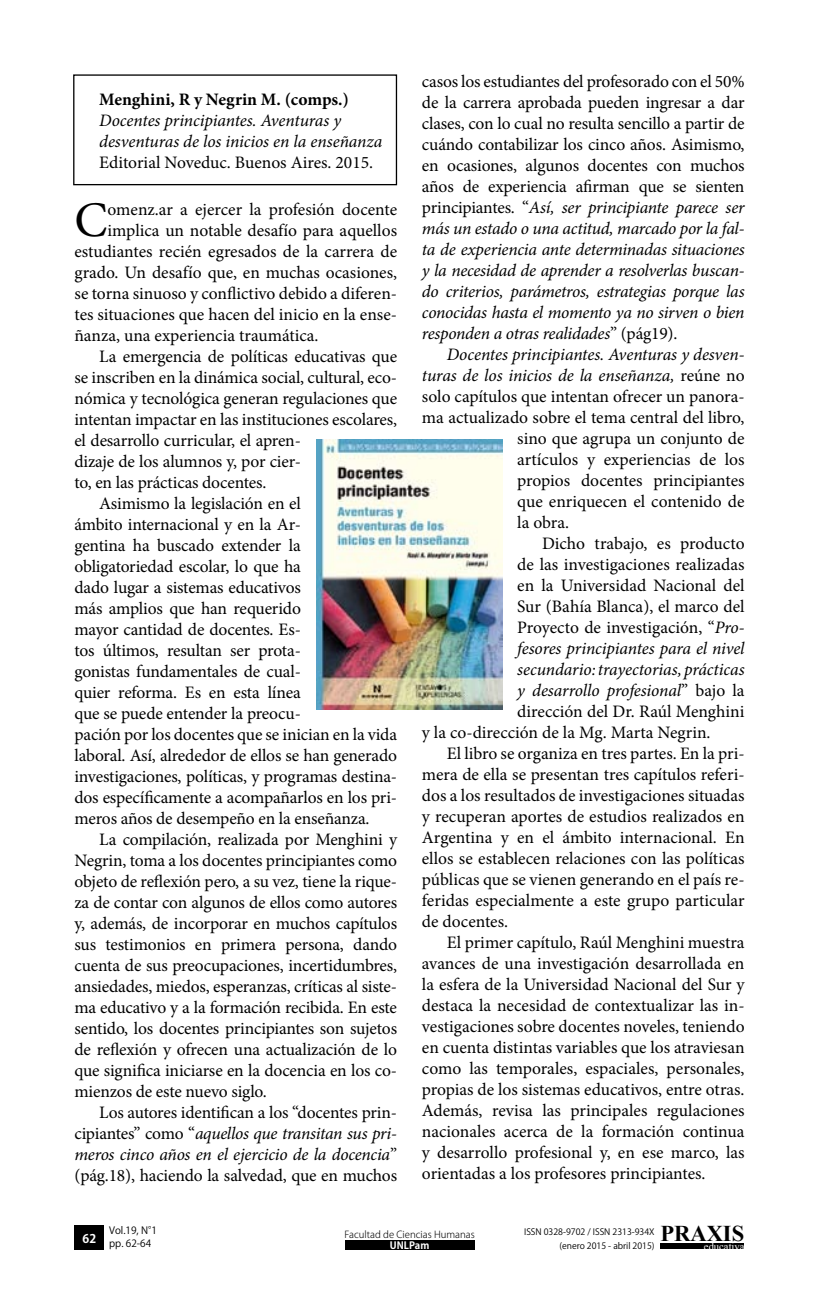
<style>
.page{position:relative;width:829px;height:1290px;background:#fff}
.page>*{position:absolute;margin:0;border:0;box-sizing:border-box;transform-origin:0 0}
.t1{font:49.88px "Minion Pro";color:#000}
.t2{font:700 22.57px "Times New Roman";color:#000}
.t3{font:17.5px/21px "Minion Pro";letter-spacing:-.005em;color:#000;text-align:justify}
.t4{font:italic 17.5px/21px "Minion Pro";letter-spacing:-.01em;color:#000}
.t5{font:700 17.5px "Minion Pro";color:#000}
.t6{font:700 11.9px "Koz Go Std";color:#fff}
.t7{font:10.67px "Times New Roman";color:#fff}
.t8{font:9.97px/13px "Koz Go Pro";color:#000}
.t9{font:700 9.97px "Koz Go Pro";color:#fff}
.t10{font:300 9.62px "Koz Go Pro";color:#000}
.t11{font:8.75px/14px "Koz Go Pro";color:#000;text-align:right}
.s1{font-style:normal}
.s2{font-style:italic}
</style>
<div class="page">
<div style="left:660px;top:1243px;width:84px;height:6px;background:#000"></div>
<div style="left:345px;top:1240px;width:129px;height:10px;background:#000"></div>
<div style="left:74px;top:1225px;width:30px;height:25px;background:#000"></div>
<div style="left:73px;top:74px;width:324px;height:111px;border:1px solid #000"></div>
<img style="left:316px;top:439px;width:186px;height:271px">
<p class="t5" style="left:99px;top:87px;width:251px">Menghini, R y Negrin M. (comps.)</p>
<p class="t4" style="left:99px;top:110px;width:284px">Docentes principiantes. Aventuras y desventuras de los inicios en la enseñanza</p>
<p class="t3" style="left:99px;top:152px;width:275px">Editorial Noveduc. Buenos Aires. 2015.</p>
<h1 class="t1" style="left:74px;top:187px;width:35px">C</h1>
<p class="t3" style="left:108px;top:199px;width:291px">omenz.ar a ejercer la profesión docente</p>
<p class="t3" style="left:108px;top:220px;width:291px">implica un notable desafío para aquellos</p>
<p class="t3" style="left:74px;top:241px;width:324px">estudiantes recién egresados de la carrera de</p>
<p class="t3" style="left:74px;top:262px;width:324px">grado. Un desafío que, en muchas ocasiones,</p>
<p class="t3" style="left:74px;top:283px;width:324px">se torna sinuoso y conflictivo debido a diferen-</p>
<p class="t3" style="left:74px;top:304px;width:324px">tes situaciones que hacen del inicio en la ense-</p>
<p class="t3" style="left:74px;top:325px;width:246px">ñanza, una experiencia traumática.</p>
<p class="t3" style="left:99px;top:346px;width:299px">La emergencia de políticas educativas que</p>
<p class="t3" style="left:74px;top:367px;width:324px">se inscriben en la dinámica social, cultural, eco-</p>
<p class="t3" style="left:74px;top:388px;width:324px">nómica y tecnológica generan regulaciones que</p>
<p class="t3" style="left:74px;top:409px;width:324px">intentan impactar en las instituciones escolares,</p>
<p class="t3" style="left:74px;top:430px;width:228px">el desarrollo curricular, el apren-</p>
<p class="t3" style="left:74px;top:451px;width:228px">dizaje de los alumnos y, por cier-</p>
<p class="t3" style="left:74px;top:472px;width:193px">to, en las prácticas docentes.</p>
<p class="t3" style="left:99px;top:493px;width:203px">Asimismo la legislación en el</p>
<p class="t3" style="left:74px;top:514px;width:228px">ámbito internacional y en la Ar-</p>
<p class="t3" style="left:74px;top:535px;width:228px">gentina ha buscado extender la</p>
<p class="t3" style="left:74px;top:556px;width:228px">obligatoriedad escolar, lo que ha</p>
<p class="t3" style="left:74px;top:577px;width:228px">dado lugar a sistemas educativos</p>
<p class="t3" style="left:74px;top:598px;width:228px">más amplios que han requerido</p>
<p class="t3" style="left:74px;top:619px;width:228px">mayor cantidad de docentes. Es-</p>
<p class="t3" style="left:74px;top:640px;width:228px">tos últimos, resultan ser prota-</p>
<p class="t3" style="left:74px;top:661px;width:228px">gonistas fundamentales de cual-</p>
<p class="t3" style="left:74px;top:682px;width:228px">quier reforma. Es en esta línea</p>
<p class="t3" style="left:74px;top:703px;width:228px">que se puede entender la preocu-</p>
<p class="t3" style="left:74px;top:724px;width:324px">pación por los docentes que se inician en la vida</p>
<p class="t3" style="left:74px;top:745px;width:324px">laboral. Así, alrededor de ellos se han generado</p>
<p class="t3" style="left:74px;top:766px;width:324px">investigaciones, políticas, y programas destina-</p>
<p class="t3" style="left:74px;top:787px;width:324px">dos específicamente a acompañarlos en los pri-</p>
<p class="t3" style="left:74px;top:808px;width:296px">meros años de desempeño en la enseñanza.</p>
<p class="t3" style="left:99px;top:829px;width:299px">La compilación, realizada por Menghini y</p>
<p class="t3" style="left:74px;top:850px;width:324px">Negrin, toma a los docentes principiantes como</p>
<p class="t3" style="left:74px;top:871px;width:324px">objeto de reflexión pero, a su vez, tiene la rique-</p>
<p class="t3" style="left:74px;top:892px;width:324px">za de contar con algunos de ellos como autores</p>
<p class="t3" style="left:74px;top:913px;width:324px">y, además, de incorporar en muchos capítulos</p>
<p class="t3" style="left:74px;top:934px;width:324px">sus testimonios en primera persona, dando</p>
<p class="t3" style="left:74px;top:955px;width:324px">cuenta de sus preocupaciones, incertidumbres,</p>
<p class="t3" style="left:74px;top:976px;width:324px">ansiedades, miedos, esperanzas, críticas al siste-</p>
<p class="t3" style="left:74px;top:997px;width:324px">ma educativo y a la formación recibida. En este</p>
<p class="t3" style="left:74px;top:1018px;width:324px">sentido, los docentes principiantes son sujetos</p>
<p class="t3" style="left:74px;top:1039px;width:324px">de reflexión y ofrecen una actualización de lo</p>
<p class="t3" style="left:74px;top:1060px;width:324px">que significa iniciarse en la docencia en los co-</p>
<p class="t3" style="left:74px;top:1081px;width:194px">mienzos de este nuevo siglo.</p>
<p class="t3" style="left:99px;top:1102px;width:299px">Los autores identifican a los “docentes prin-</p>
<p class="t4" style="left:74px;top:1123px;width:324px"><span class="s1">cipiantes” como “</span>aquellos que transitan sus pri-</p>
<p class="t4" style="left:74px;top:1144px;width:324px">meros cinco años en el ejercicio de la docencia<span class="s1">”</span></p>
<p class="t3" style="left:74px;top:1165px;width:324px">(pág.18), haciendo la salvedad, que en muchos</p>
<p class="t3" style="left:422px;top:71px;width:324px">casos los estudiantes del profesorado con el 50% de la carrera aprobada pueden ingresar a dar clases, con lo cual no resulta sencillo a partir de cuándo contabilizar los cinco años. Asimismo, en ocasiones, algunos docentes con muchos años de experiencia afirman que se sienten principiantes. “<span class="s2">Así, ser principiante parece ser más un estado o una actitud, marcado por la fal&shy;ta de experiencia ante determinadas situaciones y la necesidad de aprender a resolverlas buscan&shy;do criterios, parámetros, estrategias porque las conocidas hasta el momento ya no sirven o bien responden a otras realidades</span>” (pág19).</p>
<p class="t4" style="left:446px;top:344px;width:299px">Docentes principiantes. Aventuras y desven-</p>
<p class="t4" style="left:422px;top:365px;width:324px">turas de los inicios de la enseñanza, <span class="s1">reúne no</span></p>
<p class="t3" style="left:422px;top:386px;width:324px">solo capítulos que intentan ofrecer un panora-</p>
<p class="t3" style="left:422px;top:407px;width:324px">ma actualizado sobre el tema central del libro,</p>
<p class="t3" style="left:517px;top:428px;width:229px">sino que agrupa un conjunto de</p>
<p class="t3" style="left:517px;top:449px;width:229px">artículos y experiencias de los</p>
<p class="t3" style="left:517px;top:470px;width:229px">propios docentes principiantes</p>
<p class="t3" style="left:517px;top:491px;width:229px">que enriquecen el contenido de</p>
<p class="t3" style="left:517px;top:512px;width:53px">la obra.</p>
<p class="t3" style="left:542px;top:533px;width:204px">Dicho trabajo, es producto</p>
<p class="t3" style="left:517px;top:554px;width:229px">de las investigaciones realizadas</p>
<p class="t3" style="left:517px;top:575px;width:229px">en la Universidad Nacional del</p>
<p class="t3" style="left:517px;top:596px;width:229px">Sur (Bahía Blanca), el marco del</p>
<p class="t3" style="left:517px;top:617px;width:229px">Proyecto de investigación, “<span class="s2">Pro-</span></p>
<p class="t4" style="left:517px;top:638px;width:229px">fesores principiantes para el nivel</p>
<p class="t4" style="left:517px;top:659px;width:229px">secundario: trayectorias, prácticas</p>
<p class="t4" style="left:517px;top:680px;width:229px">y desarrollo profesional<span class="s1">” bajo la</span></p>
<p class="t3" style="left:517px;top:701px;width:229px">dirección del Dr. Raúl Menghini</p>
<p class="t3" style="left:422px;top:722px;width:290px">y la co-dirección de la Mg. Marta Negrin.</p>
<p class="t3" style="left:446px;top:743px;width:299px">El libro se organiza en tres partes. En la pri-</p>
<p class="t3" style="left:422px;top:764px;width:324px">mera de ella se presentan tres capítulos referi-</p>
<p class="t3" style="left:422px;top:785px;width:324px">dos a los resultados de investigaciones situadas</p>
<p class="t3" style="left:422px;top:806px;width:324px">y recuperan aportes de estudios realizados en</p>
<p class="t3" style="left:422px;top:827px;width:324px">Argentina y en el ámbito internacional. En</p>
<p class="t3" style="left:422px;top:848px;width:324px">ellos se establecen relaciones con las políticas</p>
<p class="t3" style="left:422px;top:869px;width:324px">públicas que se vienen generando en el país re-</p>
<p class="t3" style="left:422px;top:890px;width:324px">feridas especialmente a este grupo particular</p>
<p class="t3" style="left:422px;top:911px;width:88px">de docentes.</p>
<p class="t3" style="left:446px;top:932px;width:299px">El primer capítulo, Raúl Menghini muestra</p>
<p class="t3" style="left:422px;top:953px;width:324px">avances de una investigación desarrollada en</p>
<p class="t3" style="left:422px;top:974px;width:324px">la esfera de la Universidad Nacional del Sur y</p>
<p class="t3" style="left:422px;top:995px;width:324px">destaca la necesidad de contextualizar las in-</p>
<p class="t3" style="left:422px;top:1016px;width:324px">vestigaciones sobre docentes noveles, teniendo</p>
<p class="t3" style="left:422px;top:1037px;width:324px">en cuenta distintas variables que los atraviesan</p>
<p class="t3" style="left:422px;top:1058px;width:324px">como las temporales, espaciales, personales,</p>
<p class="t3" style="left:422px;top:1079px;width:324px">propias de los sistemas educativos, entre otras.</p>
<p class="t3" style="left:422px;top:1100px;width:324px">Además, revisa las principales regulaciones</p>
<p class="t3" style="left:422px;top:1121px;width:324px">nacionales acerca de la formación continua</p>
<p class="t3" style="left:422px;top:1142px;width:324px">y desarrollo profesional y, en ese marco, las</p>
<p class="t3" style="left:422px;top:1163px;width:285px">orientadas a los profesores principiantes.</p>
<p class="t2" style="left:660px;top:1218px;width:85px">PRAXIS</p>
<p class="t6" style="left:82px;top:1230px;width:15px">62</p>
<p class="t8" style="left:109px;top:1224px;width:50px">Vol.19, N°1 pp. 62-64</p>
<p class="t11" style="left:524px;top:1225px;width:132px">ISSN 0328-9702 / ISSN 2313-934X (enero 2015 - abril 2015)</p>
<p class="t10" style="left:344px;top:1228px;width:132px">Facultad de Ciencias Humanas</p>
<p class="t9" style="left:390px;top:1239px;width:41px">UNLPam</p>
<p class="t7" style="left:703px;top:1239px;width:42px">educativa</p>
</div>
